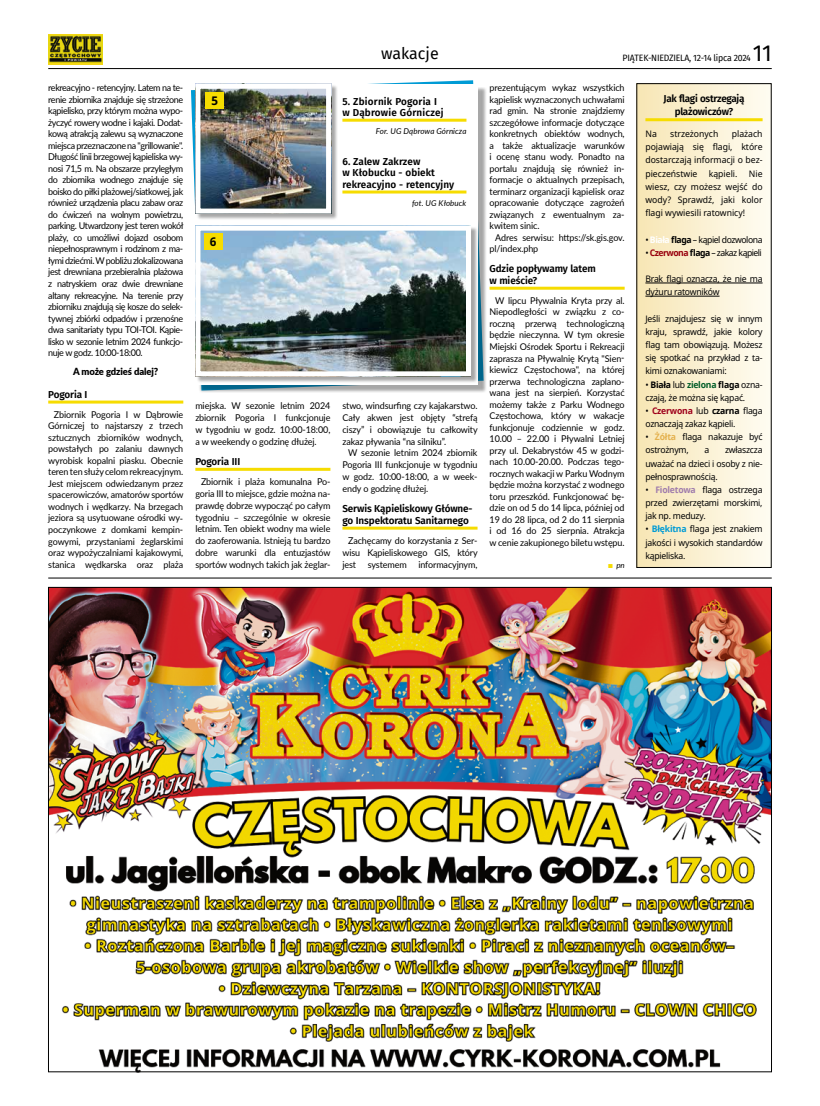
<style>
.page{position:relative;width:820px;height:1106px;background:#fff}
.page>*{position:absolute;margin:0;border:0;box-sizing:border-box;transform-origin:0 0}
.t1{font:23px "Fira Sans";color:#000}
.t2{font:16px "Fira Sans";color:#000}
.t3{font:700 12px "Noto Sans";color:#000}
.t4{font:600 10.1px/11.8px "Fira Sans";letter-spacing:-.01em;color:#000}
.t5{font:600 10.1px/11.3px "Fira Sans";letter-spacing:.01em;color:#000}
.t6{font:600 10.1px/11.3px "Fira Sans";letter-spacing:.02em;color:#000}
.t7{font:900 9.8px "Lato";letter-spacing:-.01em;color:#000;scale:.96 1}
.t8{font:9.4px/11.5px "Lato";letter-spacing:-.01em;color:#000;text-align:justify;scale:.96 1}
.t9{font:9px/13.2px "Noto Sans";letter-spacing:-.025em;color:#000;text-align:justify;scale:.96 1}
.t10{font:9px "Fira Sans";letter-spacing:-.025em;color:#000}
.t11{font:9px "Noto Sans";letter-spacing:-.05em;color:#000;scale:.96 1}
.t12{font:9px "Noto Sans";letter-spacing:-.06em;color:#000;scale:.96 1}
.t13{font:9px "Noto Sans";color:#000;scale:.96 1}
.t14{font:italic 8px "Lato";letter-spacing:.01em;color:#000}
.t15{font:italic 7.6px "Lato";color:#000;scale:1.05 1}
.s1{font-family:"Arial";font-style:normal;font-size:8.6px;color:#f6dc00}
.s2{font-weight:700;color:#fff}
.s3{font-weight:700}
.s4{font-weight:700;color:#98000d}
.s5{font-weight:700;color:#005c27}
.s6{font-weight:700;color:#9e001b}
.s7{font-weight:700;color:#e4b14e}
.s8{font-weight:700;color:#9f7cac}
.s9{font-weight:700;color:#009bd5}
</style>
<div class="page">
<hr style="left:48px;top:68px;width:723px;height:1px;background:#000">
<svg style="left:48px;top:34px;width:55px;height:30px"></svg>
<img style="left:49px;top:35px;width:53px;height:28px">
<img style="left:50px;top:589px;width:719px;height:481px">
<hr style="left:48px;top:578px;width:723px;height:1px;background:#000">
<hr style="left:48px;top:400px;width:135px;height:3px;background:#f6dc00">
<hr style="left:195px;top:468px;width:135px;height:3px;background:#f6dc00">
<hr style="left:342px;top:526px;width:135px;height:3px;background:#f6dc00">
<hr style="left:489px;top:287px;width:135px;height:3px;background:#f6dc00">
<div style="left:636px;top:84px;width:135px;height:483px;background:linear-gradient(to right,#f7e5b4,#fefcf2)"></div>
<hr style="left:645px;top:118px;width:117px;height:3px;background:#f6dc00">
<hr style="left:645px;top:283px;width:117px;height:1px;background:#000">
<hr style="left:645px;top:296px;width:74px;height:1px;background:#000">
<svg style="left:191px;top:80px;width:283px;height:125px"></svg>
<div style="left:198px;top:87px;width:289px;height:306px;background:#000;opacity:.35"></div>
<div style="left:195px;top:84px;width:282px;height:300px;background:#fff"></div>
<hr style="left:342px;top:119px;width:124px;height:3px;background:#f6dc00">
<hr style="left:342px;top:190px;width:124px;height:3px;background:#f6dc00">
<div style="left:196px;top:85px;width:142px;height:136px;background:#000;opacity:.35"></div>
<img style="left:201px;top:90px;width:124px;height:117px">
<div style="left:195px;top:84px;width:136px;height:129px;border:5px solid #fff"></div>
<div style="left:206px;top:92px;width:18px;height:16px;background:#f6dc00"></div>
<div style="left:196px;top:226px;width:282px;height:157px;background:#000;opacity:.35"></div>
<img style="left:201px;top:232px;width:264px;height:138px">
<div style="left:195px;top:226px;width:276px;height:150px;border:5px solid #fff"></div>
<div style="left:204px;top:234px;width:18px;height:16px;background:#f6dc00"></div>
<p class="t8" style="left:48px;top:81px;width:142px">rekreacyjno - retencyjny. Latem na te&shy;renie zbiornika znajduje się strzeżone kąpielisko, przy którym można wypo&shy;życzyć rowery wodne i kajaki. Dodat&shy;kową atrakcją zalewu są wyznaczone miejsca przeznaczone na "grillowanie".<br>Długość linii brzegowej kąpieliska wy&shy;nosi 71,5 m. Na obszarze przyległym do zbiornika wodnego znajduje się boisko do piłki plażowej/siatkowej, jak również urządzenia placu zabaw oraz do ćwiczeń na wolnym powietrzu, parking. Utwardzony jest teren wokół plaży, co umożliwi dojazd osobom niepełnosprawnym i rodzinom z ma&shy;łymi dziećmi. Wpobliżu zlokalizowana jest drewniana przebieralnia plażowa z natryskiem oraz dwie drewniane altany rekreacyjne. Na terenie przy zbiorniku znajdują się kosze do selek&shy;tywnej zbiórki odpadów i przenośne dwa sanitariaty typu TOI-TOI. Kąpie&shy;lisko w sezonie letnim 2024 funkcjo&shy;nuje w godz. 10:00-18:00.</p>
<p class="t7" style="left:73px;top:364px;width:90px">A może gdzieś dalej?</p>
<p class="t4" style="left:48px;top:388px;width:41px">Pogoria I</p>
<p class="t8" style="left:48px;top:408px;width:142px;text-align:center">Zbiornik Pogoria I w Dąbrowie<br>Górniczej to najstarszy z trzech sztucznych zbiorników wodnych, powstałych po zalaniu dawnych wyrobisk kopalni piasku. Obecnie teren ten służy celom rekreacyjnym.<br>Jest miejscem odwiedzanym przez spacerowiczów, amatorów sportów wodnych i wędkarzy. Na brzegach jeziora są usytuowane ośrodki wy&shy;poczynkowe z domkami kempin&shy;gowymi, przystaniami żeglarskimi oraz wypożyczalniami kajakowymi, stanica wędkarska oraz plaża</p>
<p class="t8" style="left:195px;top:400px;width:142px;line-height:11.8px">miejska. W sezonie letnim 2024 zbiornik Pogoria I funkcjonuje w tygodniu w godz. 10:00-18:00, a w weekendy o godzinę dłużej.</p>
<p class="t3" style="left:211px;top:92px;width:8px">5</p>
<p class="t3" style="left:210px;top:233px;width:8px">6</p>
<p class="t4" style="left:195px;top:455px;width:46px">Pogoria III</p>
<p class="t8" style="left:195px;top:475px;width:142px;line-height:11.8px;text-align:center">Zbiornik i plaża komunalna Po&shy;goria III to miejsce, gdzie można na&shy;prawdę dobrze wypocząć po całym tygodniu – szczególnie w okresie letnim. Ten obiekt wodny ma wiele do zaoferowania. Istnieją tu bardzo dobre warunki dla entuzjastów sportów wodnych takich jak żeglar-</p>
<h2 class="t2" style="left:381px;top:41px;width:59px">wakacje</h2>
<p class="t10" style="left:622px;top:51px;width:130px">PIĄTEK-NIEDZIELA, 12-14 lipca 2024</p>
<h1 class="t1" style="left:752px;top:36px;width:21px">11</h1>
<p class="t6" style="left:342px;top:95px;width:103px">5. Zbiornik Pogoria I w Dąbrowie Górniczej</p>
<p class="t14" style="left:376px;top:125px;width:92px">For. UG Dąbrowa Górnicza</p>
<p class="t5" style="left:342px;top:155px;width:113px">6. Zalew Zakrzew<br>w Kłobucku - obiekt rekreacyjno - retencyjny</p>
<p class="t14" style="left:412px;top:197px;width:56px">fot. UG Kłobuck</p>
<p class="t8" style="left:342px;top:400px;width:142px;line-height:11.8px">stwo, windsurfing czy kajakarstwo.<br>Cały akwen jest objęty “strefą ciszy” i obowiązuje tu całkowity zakaz pływania “na silniku”.</p>
<p class="t8" style="left:342px;top:447px;width:142px;line-height:11.8px;text-indent:6px">W sezonie letnim 2024 zbiornik Pogoria III funkcjonuje w tygodniu w godz. 10:00-18:00, a w week&shy;endy o godzinę dłużej.</p>
<p class="t4" style="left:342px;top:502px;width:132px">Serwis Kąpieliskowy Główne&shy;go Inspektoratu Sanitarnego</p>
<p class="t8" style="left:342px;top:534px;width:142px;line-height:11.8px;text-align:center">Zachęcamy do korzystania z Ser&shy;wisu Kąpieliskowego GIS, który jest systemem informacyjnym,</p>
<p class="t8" style="left:489px;top:81px;width:142px">prezentującym wykaz wszystkich kąpielisk wyznaczonych uchwałami rad gmin. Na stronie znajdziemy szczegółowe informacje dotyczące konkretnych obiektów wodnych, a także aktualizacje warunków i ocenę stanu wody. Ponadto na portalu znajdują się również in&shy;formacje o aktualnych przepisach, terminarz organizacji kąpielisk oraz opracowanie dotyczące zagrożeń związanych z ewentualnym za&shy;kwitem sinic.</p>
<p class="t8" style="left:489px;top:231px;width:142px;text-indent:6px">Adres serwisu: https://sk.gis.gov. pl/index.php</p>
<p class="t4" style="left:489px;top:262px;width:108px;line-height:11.5px">Gdzie popływamy latem w mieście?</p>
<p class="t8" style="left:489px;top:294px;width:142px;text-align:center">W lipcu Pływalnia Kryta przy al.<br>Niepodległości w związku z co&shy;roczną przerwą technologiczną będzie nieczynna. W tym okresie<br>Miejski Ośrodek Sportu i Rekreacji zaprasza na Pływalnię Krytą "Sien&shy;kiewicz Częstochowa", na której przerwa technologiczna zaplano&shy;wana jest na sierpień. Korzystać możemy także z Parku Wodnego<br>Częstochowa, który w wakacje funkcjonuje codziennie w godz.<br>10.00 – 22.00 i Pływalni Letniej przy ul. Dekabrystów 45 w godzi&shy;nach 10.00-20.00. Podczas tego&shy;rocznych wakacji w Parku Wodnym będzie można korzystać z wodnego toru przeszkód. Funkcjonować bę&shy;dzie on od 5 do 14 lipca, później od<br>19 do 28 lipca, od 2 do 11 sierpnia i od 16 do 25 sierpnia. Atrakcja w cenie zakupionego biletu wstępu.</p>
<p class="t15" style="left:607px;top:559px;width:17px"><span class="s1">■</span> pn</p>
<p class="t4" style="left:663px;top:91px;width:83px;line-height:13.7px;text-align:center">Jak flagi ostrzegają plażowiczów?</p>
<p class="t9" style="left:645px;top:127px;width:123px;text-indent:86px">plażach pojawiają się flagi, które dostarczają informacji o bez&shy;pieczeństwie</p>
<p class="t9" style="left:645px;top:127px;width:13px">Na</p>
<p class="t13" style="left:670px;top:127px;width:52px">strzeżonych</p>
<p class="t13" style="left:708px;top:167px;width:31px">kąpieli.</p>
<p class="t9" style="left:645px;top:167px;width:123px;text-indent:103px">Nie wiesz, czy możesz wejść do wody? Sprawdź, jaki kolor flagi wywiesili ratownicy!</p>
<p class="t11" style="left:645px;top:233px;width:123px">• <span class="s2">Biała</span> <span class="s3">flaga</span> – kąpiel dozwolona</p>
<p class="t12" style="left:645px;top:246px;width:123px">• <span class="s4">Czerwona</span> <span class="s3">flaga</span> – zakaz kąpieli</p>
<p class="t9" style="left:645px;top:272px;width:123px">Brak flagi oznacza, że nie ma dyżuru ratowników</p>
<p class="t9" style="left:645px;top:312px;width:123px">Jeśli znajdujesz się w innym kraju, sprawdź, jakie kolory flag tam obowiązują. Możesz się spotkać na przykład z ta&shy;kimi oznakowaniami:</p>
<p class="t9" style="left:645px;top:378px;width:123px">• <span class="s3">Biała</span> lub <span class="s5">zielona</span> <span class="s3">flaga</span> ozna&shy;czają, że można się kąpać.</p>
<p class="t9" style="left:645px;top:404px;width:123px">• <span class="s6">Czerwona</span> lub <span class="s3">czarna</span> flaga oznaczają zakaz kąpieli.</p>
<p class="t9" style="left:645px;top:430px;width:123px">• <span class="s7">Żółta</span> flaga nakazuje być ostrożnym,</p>
<p class="t9" style="left:645px;top:444px;width:123px;text-indent:80px">zwłaszcza uważać na dzieci i osoby z nie&shy;pełnosprawnością.</p>
<p class="t9" style="left:645px;top:483px;width:123px">• <span class="s8">Fioletowa</span> flaga ostrzega przed zwierzętami morskimi, jak np. meduzy.</p>
<p class="t9" style="left:645px;top:523px;width:123px">• <span class="s9">Błękitna</span> flaga jest znakiem jakości i wysokich standardów kąpieliska.</p>
<p class="t9" style="left:704px;top:444px;width:7px">a</p>
</div>
